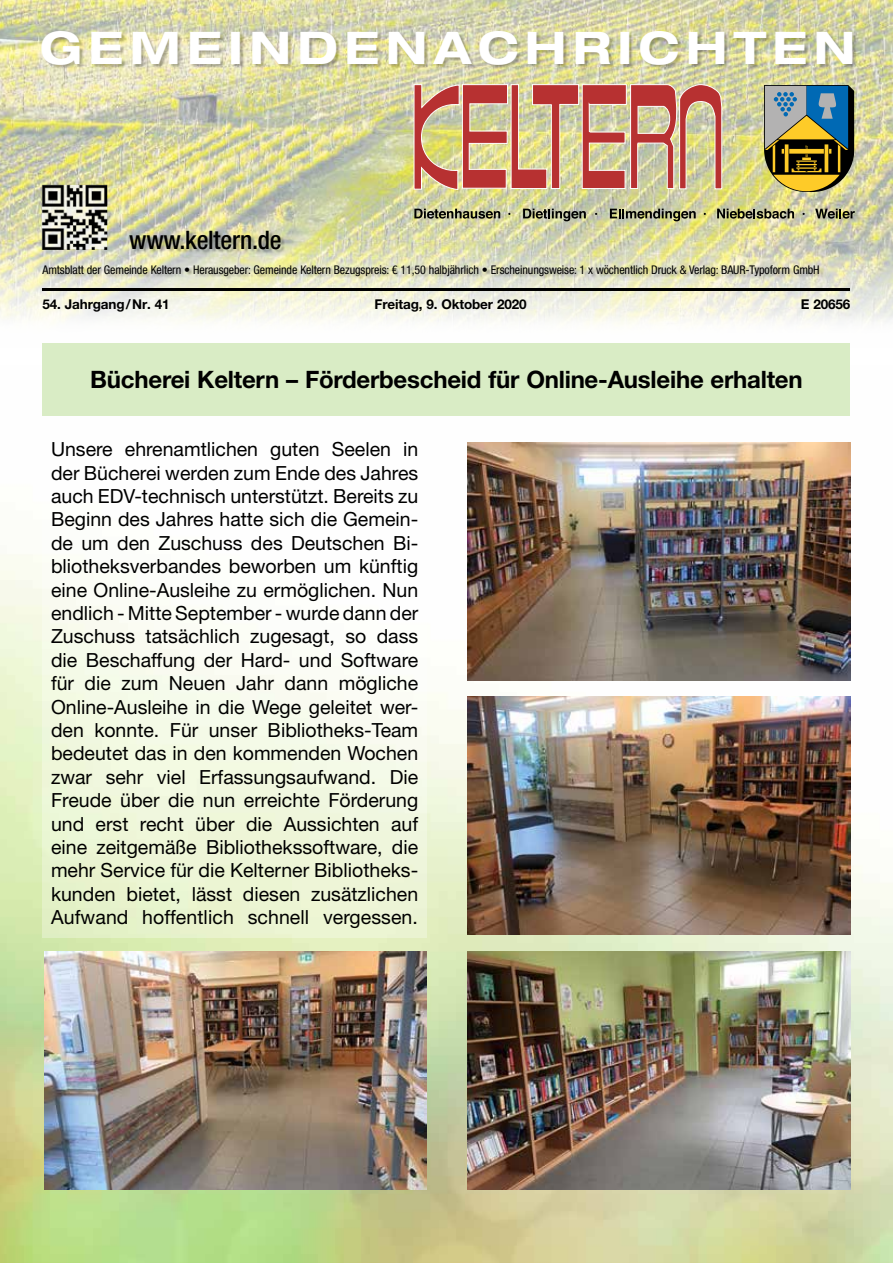
<style>
.page{position:relative;width:893px;height:1263px;background:#fff}
.page>*{position:absolute;margin:0;border:0;box-sizing:border-box;transform-origin:0 0}
.t1{font:700 condensed 64.35px/58.9px "Helvetica Neue LT Std";color:#000}
.t2{font:700 condensed 60.9px "Helvetica Neue LT Std";color:#000}
.t3{font:700 expanded 45px "Helvetica Neue LT Std";letter-spacing:.14em;color:#fff}
.t4{font:500 condensed 25.5px "Helvetica Neue LT Std";letter-spacing:-.01em;color:#000}
.t5{font:700 24px "Helvetica Neue LT Std";letter-spacing:-.01em;color:#000}
.t6{font:19.5px/23.4px "Helvetica Neue LT Std";letter-spacing:.005em;color:#000;text-align:justify}
.t7{font:700 13.5px "Helvetica Neue LT Std";letter-spacing:-.01em;color:#000}
.t8{font:condensed 12px "Helvetica Neue LT Std";letter-spacing:-.01em;color:#000}
</style>
<div class="page">
<img style="left:0;top:380px;width:893px;height:883px">
<svg style="left:0;top:0;width:893px;height:316px;background:#d9d8ae"></svg>
<svg style="left:413px;top:84px;width:310px;height:106px;background:#cb967a"></svg>
<svg style="left:414px;top:209px;width:86px;height:10px"></svg>
<svg style="left:523px;top:209px;width:63px;height:12px"></svg>
<svg style="left:610px;top:209px;width:86px;height:12px"></svg>
<svg style="left:717px;top:209px;width:77px;height:10px"></svg>
<svg style="left:815px;top:209px;width:40px;height:10px"></svg>
<div style="left:131px;top:231px;width:154px;height:23px;background:#000;opacity:.25"></div>
<svg style="left:764px;top:85px;width:90px;height:107px;background:#6f775a"></svg>
<hr style="left:43px;top:288px;width:807px;height:2px;background:#000">
<div style="left:43px;top:266px;width:781px;height:14px;background:#000;opacity:.25"></div>
<img style="left:41px;top:185px;width:67px;height:65px">
<div style="left:43px;top:33px;width:814px;height:36px;background:#000;opacity:.25"></div>
<div style="left:43px;top:343px;width:807px;height:73px;background:#d9ecc5"></div>
<div style="left:43px;top:442px;width:384px;height:496px;background:linear-gradient(to bottom,#fff,#eaf4cf)"></div>
<img style="left:44px;top:951px;width:383px;height:238px">
<img style="left:468px;top:697px;width:382px;height:238px">
<img style="left:468px;top:951px;width:382px;height:238px">
<img style="left:468px;top:442px;width:382px;height:238px">
<h3 class="t3" style="left:40px;top:20px;width:817px">GEMEINDENACHRICHTEN</h3>
<h3 class="t4" style="left:129px;top:224px;width:154px">www.keltern.de</h3>
<p class="t8" style="left:43px;top:262px;width:779px">Amtsblatt der Gemeinde Keltern • Herausgeber: Gemeinde Keltern Bezugspreis: € 11,50 halbjährlich • Erscheinungsweise: 1 x wöchentlich Druck &amp; Verlag: BAUR-Typoform GmbH</p>
<p class="t7" style="left:43px;top:296px;width:129px">54. Jahrgang/Nr. 41</p>
<p class="t7" style="left:375px;top:296px;width:154px">Freitag, 9. Oktober 2020</p>
<p class="t7" style="left:801px;top:296px;width:51px">E 20656</p>
<h1 class="t1" style="left:141px;top:345px;width:367px">GEMEINDE-<br>NACHRICHTEN</h1>
<p class="t5" style="left:90px;top:365px;width:714px">Bücherei Keltern – Förderbescheid für Online-Ausleihe erhalten</p>
<p class="t6" style="left:51px;top:437px;width:369px">Unsere ehrenamtlichen guten Seelen in der Bücherei werden zum Ende des Jahres auch EDV-technisch unterstützt. Bereits zu Beginn des Jahres hatte sich die Gemein&shy;de um den Zuschuss des Deutschen Bi&shy;bliotheksverbandes beworben um künftig eine Online-Ausleihe zu ermöglichen. Nun endlich - Mitte September - wurde dann der Zuschuss tatsächlich zugesagt, so dass die Beschaffung der Hard- und Software für die zum Neuen Jahr dann mögliche Online-Ausleihe in die Wege geleitet wer&shy;den konnte. Für unser Bibliotheks-Team bedeutet das in den kommenden Wochen zwar sehr viel Erfassungsaufwand. Die Freude über die nun erreichte Förderung und erst recht über die Aussichten auf eine zeitgemäße Bibliothekssoftware, die mehr Service für die Kelterner Bibliotheks&shy;kunden bietet, lässt diesen zusätzlichen Aufwand hoffentlich schnell vergessen.</p>
<h2 class="t2" style="left:0;top:780px;width:599px">GEMEINDENACHRICHTEN</h2>
</div>
